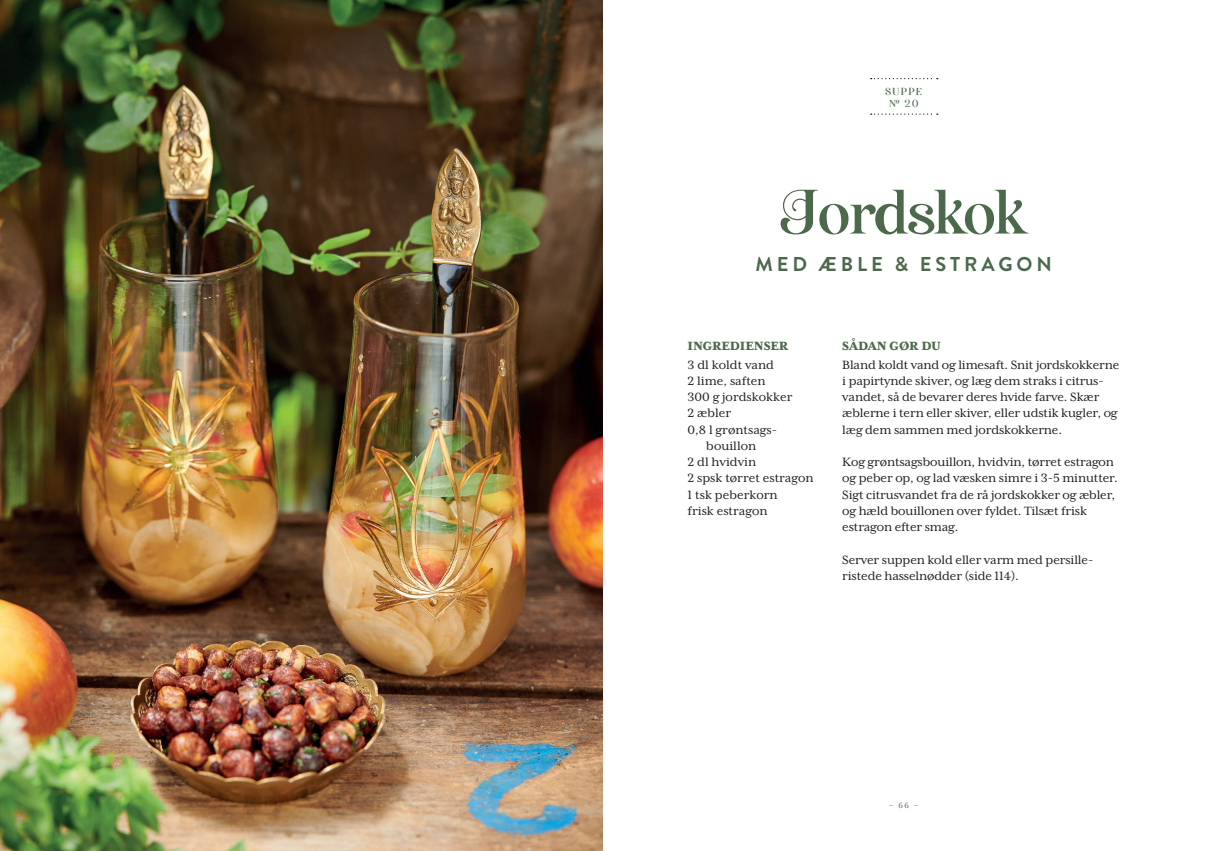
<style>
.page{position:relative;width:1205px;height:851px;background:#fff}
.page>*{position:absolute;margin:0;border:0;box-sizing:border-box;transform-origin:0 0}
.t1{font:62.5px "Afterglow";letter-spacing:-.01em;color:#4c694c}
.t2{font:700 20px "Brandon Grotesque";letter-spacing:.195em;color:#4c694c}
.t3{font:13.75px/16.2px "Mrs Eaves XL Serif OT";letter-spacing:-.01em;color:#231f20}
.t4{font:800 13.75px "Mrs Eaves XL Serif OT";letter-spacing:-.005em;color:#4c694c}
.t5{font:10px/12.5px "Afterglow";letter-spacing:.15em;color:#4c694c;text-align:center}
.t6{font:8.75px "Mrs Eaves XL Serif OT";color:#4c694c}
</style>
<div class="page">
<img style="left:0;top:0;width:602px;height:850px">
<svg style="left:870px;top:78px;width:68px;height:1px"></svg>
<svg style="left:870px;top:113px;width:68px;height:2px"></svg>
<p class="t5" style="left:885px;top:85px;width:38px">SUPPE № 20</p>
<h1 class="t1" style="left:782px;top:175px;width:245px">Jordskok</h1>
<h2 class="t2" style="left:755px;top:250px;width:298px">MED ÆBLE &amp; ESTRAGON</h2>
<p class="t4" style="left:687px;top:339px;width:102px">INGREDIENSER</p>
<p class="t3" style="left:687px;top:356px;width:88px">3 dl koldt vand</p>
<p class="t3" style="left:687px;top:372px;width:80px">2 lime, saften</p>
<p class="t3" style="left:687px;top:389px;width:106px">300 g jordskokker</p>
<p class="t3" style="left:687px;top:405px;width:45px">2 æbler</p>
<p class="t3" style="left:687px;top:421px;width:91px">0,8 l grøntsags-</p>
<p class="t3" style="left:706px;top:437px;width:51px">bouillon</p>
<p class="t3" style="left:687px;top:454px;width:70px">2 dl hvidvin</p>
<p class="t3" style="left:687px;top:470px;width:128px">2 spsk tørret estragon</p>
<p class="t3" style="left:687px;top:486px;width:92px">1 tsk peberkorn</p>
<p class="t3" style="left:687px;top:502px;width:82px">frisk estragon</p>
<p class="t4" style="left:842px;top:339px;width:100px">SÅDAN GØR DU</p>
<p class="t3" style="left:842px;top:356px;width:278px">Bland koldt vand og limesaft. Snit jordskokkerne i papirtynde skiver, og læg dem straks i citrus&shy;vandet, så de bevarer deres hvide farve. Skær æblerne i tern eller skiver, eller udstik kugler, og læg dem sammen med jordskokkerne.</p>
<p class="t3" style="left:842px;top:454px;width:275px">Kog grøntsagsbouillon, hvidvin, tørret estragon og peber op, og lad væsken simre i 3-5 minutter.<br>Sigt citrusvandet fra de rå jordskokker og æbler, og hæld bouillonen over fyldet. Tilsæt frisk estragon efter smag.</p>
<p class="t3" style="left:842px;top:551px;width:253px">Server suppen kold eller varm med persille&shy;ristede hasselnødder (side 114).</p>
<p class="t6" style="left:889px;top:800px;width:30px">– 66 –</p>
</div>
